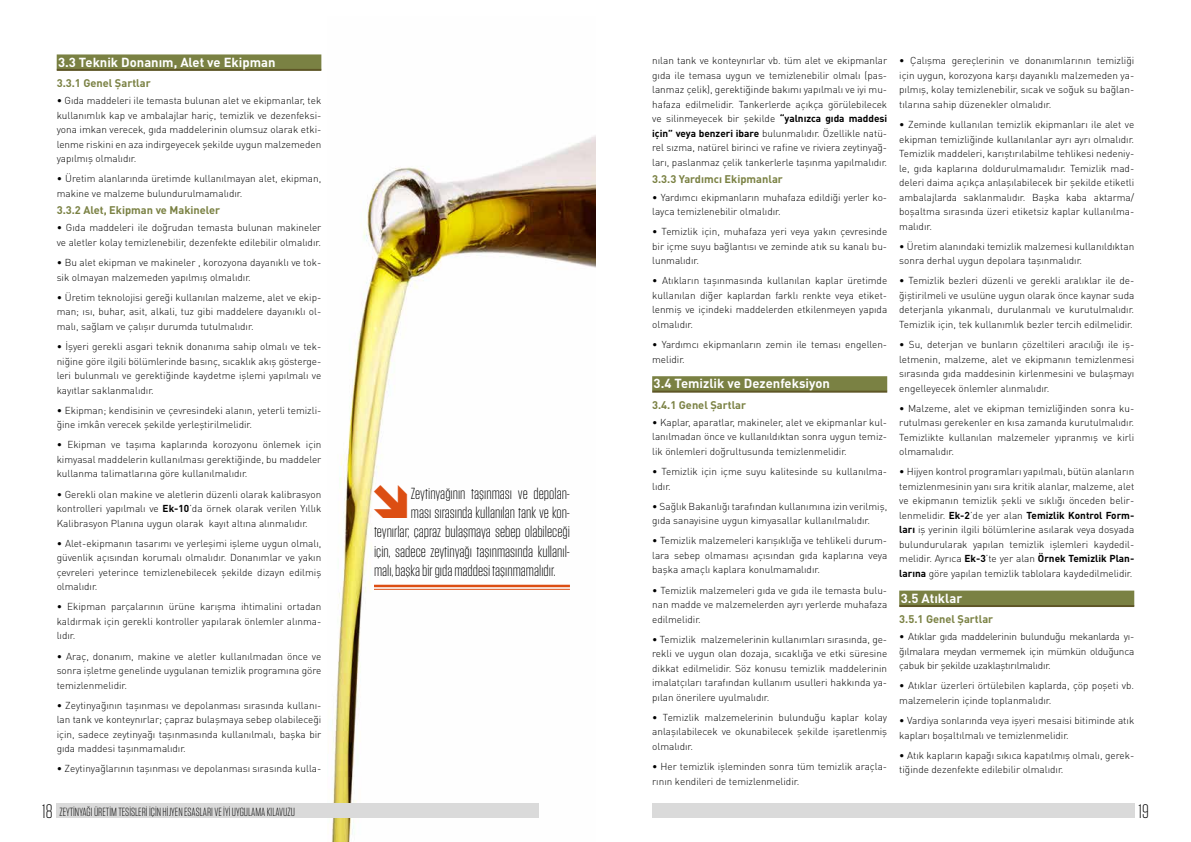
<style>
.page{position:relative;width:1191px;height:842px;background:#fff}
.page>*{position:absolute;margin:0;border:0;box-sizing:border-box;transform-origin:0 0}
.t1{font:300 19.5px "Tungsten";color:#000}
.t2{font:300 16px "Tungsten";color:#000}
.t3{font:700 13px "DIN Pro";color:#fff}
.t4{font:300 11.8px "Tungsten";color:#000}
.t5{font:700 11px "DIN Pro";color:#7a8143}
.t6{font:300 10px/14.5px "DIN Pro";color:#000;text-align:justify}
.s1{font-weight:700}
.s2{font-size:19.5px}
</style>
<div class="page">
<div style="left:652px;top:376px;width:235px;height:15px;background:#7a8143"></div>
<hr style="left:652px;top:391px;width:235px;height:2px;background:#5e5626">
<div style="left:899px;top:591px;width:235px;height:15px;background:#7a8143"></div>
<hr style="left:899px;top:605px;width:235px;height:2px;background:#5e5626">
<div style="left:57px;top:54px;width:264px;height:15px;background:#7a8143"></div>
<hr style="left:57px;top:69px;width:264px;height:2px;background:#5e5626">
<img style="left:327px;top:135px;width:268px;height:707px">
<hr style="left:374px;top:585px;width:196px;height:2px;background:#dc4e13">
<hr style="left:374px;top:589px;width:196px;height:1px;background:#dc4e13">
<div style="left:57px;top:804px;width:482px;height:14px;background:#dadada"></div>
<div style="left:652px;top:804px;width:482px;height:14px;background:#dadada"></div>
<svg style="left:374px;top:484px;width:33px;height:34px"></svg>
<h3 class="t3" style="left:58px;top:53px;width:219px">3.3 Teknik Donanım, Alet ve Ekipman</h3>
<p class="t5" style="left:57px;top:75px;width:95px">3.3.1 Genel Şartlar</p>
<p class="t6" style="left:57px;top:93px;width:266px">• Gıda maddeleri ile temasta bulunan alet ve ekipmanlar, tek kullanımlık kap ve ambalajlar hariç, temizlik ve dezenfeksi&shy;yona imkan verecek, gıda maddelerinin olumsuz olarak etki&shy;lenme riskini en aza indirgeyecek şekilde uygun malzemeden yapılmış olmalıdır.</p>
<p class="t6" style="left:57px;top:171px;width:266px">• Üretim alanlarında üretimde kullanılmayan alet, ekipman, makine ve malzeme bulundurulmamalıdır.</p>
<p class="t5" style="left:57px;top:203px;width:165px">3.3.2 Alet, Ekipman ve Makineler</p>
<p class="t6" style="left:57px;top:220px;width:266px">• Gıda maddeleri ile doğrudan temasta bulunan makineler ve aletler kolay temizlenebilir, dezenfekte edilebilir olmalıdır.</p>
<p class="t6" style="left:57px;top:255px;width:266px">• Bu alet ekipman ve makineler , korozyona dayanıklı ve tok&shy;sik olmayan malzemeden yapılmış olmalıdır.</p>
<p class="t6" style="left:57px;top:290px;width:266px">• Üretim teknolojisi gereği kullanılan malzeme, alet ve ekip&shy;man; ısı, buhar, asit, alkali, tuz gibi maddelere dayanıklı ol&shy;malı, sağlam ve çalışır durumda tutulmalıdır.</p>
<p class="t6" style="left:57px;top:339px;width:266px">• İşyeri gerekli asgari teknik donanıma sahip olmalı ve tek&shy;niğine göre ilgili bölümlerinde basınç, sıcaklık akış gösterge&shy;leri bulunmalı ve gerektiğinde kaydetme işlemi yapılmalı ve kayıtlar saklanmalıdır.</p>
<p class="t6" style="left:57px;top:402px;width:266px">• Ekipman; kendisinin ve çevresindeki alanın, yeterli temizli&shy;ğine imkân verecek şekilde yerleştirilmelidir.</p>
<p class="t6" style="left:57px;top:437px;width:266px">• Ekipman ve taşıma kaplarında korozyonu önlemek için kimyasal maddelerin kullanılması gerektiğinde, bu maddeler kullanma talimatlarına göre kullanılmalıdır.</p>
<p class="t6" style="left:57px;top:486px;width:266px">• Gerekli olan makine ve aletlerin düzenli olarak kalibrasyon kontrolleri yapılmalı ve <span class="s1">Ek-10</span>’da örnek olarak verilen Yıllık Kalibrasyon Planına uygun olarak kayıt altına alınmalıdır.</p>
<p class="t6" style="left:57px;top:535px;width:266px">• Alet-ekipmanın tasarımı ve yerleşimi işleme uygun olmalı, güvenlik açısından korumalı olmalıdır. Donanımlar ve yakın çevreleri yeterince temizlenebilecek şekilde dizayn edilmiş olmalıdır.</p>
<p class="t6" style="left:57px;top:599px;width:266px">• Ekipman parçalarının ürüne karışma ihtimalini ortadan kaldırmak için gerekli kontroller yapılarak önlemler alınma&shy;lıdır.</p>
<p class="t6" style="left:57px;top:648px;width:266px">• Araç, donanım, makine ve aletler kullanılmadan önce ve sonra işletme genelinde uygulanan temizlik programına göre temizlenmelidir.</p>
<p class="t6" style="left:57px;top:697px;width:266px">• Zeytinyağının taşınması ve depolanması sırasında kullanı&shy;lan tank ve konteynırlar; çapraz bulaşmaya sebep olabileceği için, sadece zeytinyağı taşınmasında kullanılmalı, başka bir gıda maddesi taşınmamalıdır.</p>
<p class="t6" style="left:57px;top:761px;width:266px">• Zeytinyağlarının taşınması ve depolanması sırasında kulla-</p>
<h2 class="t2" style="left:411px;top:485px;width:160px">Zeytinyağının taşınması ve depolan-</h2>
<h2 class="t2" style="left:411px;top:504px;width:160px">ması sırasında kullanılan tank ve kon-</h2>
<h2 class="t2" style="left:374px;top:524px;width:197px">teynırlar; çapraz bulaşmaya sebep olabileceği</h2>
<h2 class="t2" style="left:374px;top:543px;width:197px">için, sadece zeytinyağı taşınmasında kullanıl-</h2>
<h2 class="t2" style="left:374px;top:562px;width:183px">malı, başka bir gıda maddesi taşınmamalıdır.</h2>
<p class="t6" style="left:652px;top:53px;width:236px">nılan tank ve konteynırlar vb. tüm alet ve ekipmanlar gıda ile temasa uygun ve temizlenebilir olmalı (pas&shy;lanmaz çelik), gerektiğinde bakımı yapılmalı ve iyi mu&shy;hafaza edilmelidir. Tankerlerde açıkça görülebilecek ve silinmeyecek bir şekilde <span class="s1">“yalnızca gıda maddesi için” veya benzeri ibare</span> bulunmalıdır. Özellikle natü&shy;rel sızma, natürel birinci ve rafine ve riviera zeytinyağ&shy;ları, paslanmaz çelik tankerlerle taşınma yapılmalıdır.</p>
<p class="t5" style="left:652px;top:172px;width:132px">3.3.3 Yardımcı Ekipmanlar</p>
<p class="t6" style="left:652px;top:189px;width:236px">• Yardımcı ekipmanların muhafaza edildiği yerler ko&shy;layca temizlenebilir olmalıdır.</p>
<p class="t6" style="left:652px;top:224px;width:236px">• Temizlik için, muhafaza yeri veya yakın çevresinde bir içme suyu bağlantısı ve zeminde atık su kanalı bu&shy;lunmalıdır.</p>
<p class="t6" style="left:652px;top:273px;width:236px">• Atıkların taşınmasında kullanılan kaplar üretimde kullanılan diğer kaplardan farklı renkte veya etiket&shy;lenmiş ve içindeki maddelerden etkilenmeyen yapıda olmalıdır.</p>
<p class="t6" style="left:652px;top:337px;width:236px">• Yardımcı ekipmanların zemin ile teması engellen&shy;melidir.</p>
<h3 class="t3" style="left:653px;top:375px;width:178px">3.4 Temizlik ve Dezenfeksiyon</h3>
<p class="t5" style="left:652px;top:397px;width:95px">3.4.1 Genel Şartlar</p>
<p class="t6" style="left:652px;top:415px;width:236px">• Kaplar, aparatlar, makineler, alet ve ekipmanlar kul&shy;lanılmadan önce ve kullanıldıktan sonra uygun temiz&shy;lik önlemleri doğrultusunda temizlenmelidir.</p>
<p class="t6" style="left:652px;top:464px;width:236px">• Temizlik için içme suyu kalitesinde su kullanılma&shy;lıdır.</p>
<p class="t6" style="left:652px;top:498px;width:236px">• Sağlık Bakanlığı tarafından kullanımına izin verilmiş, gıda sanayisine uygun kimyasallar kullanılmalıdır.</p>
<p class="t6" style="left:652px;top:533px;width:236px">• Temizlik malzemeleri karışıklığa ve tehlikeli durum&shy;lara sebep olmaması açısından gıda kaplarına veya başka amaçlı kaplara konulmamalıdır.</p>
<p class="t6" style="left:652px;top:582px;width:236px">• Temizlik malzemeleri gıda ve gıda ile temasta bulu&shy;nan madde ve malzemelerden ayrı yerlerde muhafaza edilmelidir.</p>
<p class="t6" style="left:652px;top:631px;width:236px">• Temizlik malzemelerinin kullanımları sırasında, ge&shy;rekli ve uygun olan dozaja, sıcaklığa ve etki süresine dikkat edilmelidir. Söz konusu temizlik maddelerinin imalatçıları tarafından kullanım usulleri hakkında ya&shy;pılan önerilere uyulmalıdır.</p>
<p class="t6" style="left:652px;top:710px;width:236px">• Temizlik malzemelerinin bulunduğu kaplar kolay anlaşılabilecek ve okunabilecek şekilde işaretlenmiş olmalıdır.</p>
<p class="t6" style="left:652px;top:759px;width:236px">• Her temizlik işleminden sonra tüm temizlik araçla&shy;rının kendileri de temizlenmelidir.</p>
<p class="t6" style="left:899px;top:53px;width:236px">• Çalışma gereçlerinin ve donanımlarının temizliği için uygun, korozyona karşı dayanıklı malzemeden ya&shy;pılmış, kolay temizlenebilir, sıcak ve soğuk su bağlan&shy;tılarına sahip düzenekler olmalıdır.</p>
<p class="t6" style="left:899px;top:117px;width:236px">• Zeminde kullanılan temizlik ekipmanları ile alet ve ekipman temizliğinde kullanılanlar ayrı ayrı olmalıdır.<br>Temizlik maddeleri, karıştırılabilme tehlikesi nedeniy&shy;le, gıda kaplarına doldurulmamalıdır. Temizlik mad&shy;deleri daima açıkça anlaşılabilecek bir şekilde etiketli ambalajlarda saklanmalıdır. Başka kaba aktarma/ boşaltma sırasında üzeri etiketsiz kaplar kullanılma&shy;malıdır.</p>
<p class="t6" style="left:899px;top:238px;width:236px">• Üretim alanındaki temizlik malzemesi kullanıldıktan sonra derhal uygun depolara taşınmalıdır.</p>
<p class="t6" style="left:899px;top:273px;width:236px">• Temizlik bezleri düzenli ve gerekli aralıklar ile de&shy;ğiştirilmeli ve usulüne uygun olarak önce kaynar suda deterjanla yıkanmalı, durulanmalı ve kurutulmalıdır.<br>Temizlik için, tek kullanımlık bezler tercih edilmelidir.</p>
<p class="t6" style="left:899px;top:337px;width:236px">• Su, deterjan ve bunların çözeltileri aracılığı ile iş&shy;letmenin, malzeme, alet ve ekipmanın temizlenmesi sırasında gıda maddesinin kirlenmesini ve bulaşmayı engelleyecek önlemler alınmalıdır.</p>
<p class="t6" style="left:899px;top:400px;width:236px">• Malzeme, alet ve ekipman temizliğinden sonra ku&shy;rutulması gerekenler en kısa zamanda kurutulmalıdır.<br>Temizlikte kullanılan malzemeler yıpranmış ve kirli olmamalıdır.</p>
<p class="t6" style="left:899px;top:464px;width:236px">• Hijyen kontrol programları yapılmalı, bütün alanların temizlenmesinin yanı sıra kritik alanlar, malzeme, alet ve ekipmanın temizlik şekli ve sıklığı önceden belir&shy;lenmelidir. <span class="s1">Ek-2</span>’de yer alan <span class="s1">Temizlik Kontrol Form&shy;ları</span> iş yerinin ilgili bölümlerine asılarak veya dosyada bulundurularak yapılan temizlik işlemleri kaydedil&shy;melidir. Ayrıca <span class="s1">Ek-3</span>’te yer alan <span class="s1">Örnek Temizlik Plan&shy;larına</span> göre yapılan temizlik tablolara kaydedilmelidir.</p>
<h3 class="t3" style="left:900px;top:589px;width:63px">3.5 Atıklar</h3>
<p class="t5" style="left:899px;top:611px;width:95px">3.5.1 Genel Şartlar</p>
<p class="t6" style="left:899px;top:629px;width:236px">• Atıklar gıda maddelerinin bulunduğu mekanlarda yı&shy;ğılmalara meydan vermemek için mümkün olduğunca çabuk bir şekilde uzaklaştırılmalıdır.</p>
<p class="t6" style="left:899px;top:678px;width:236px">• Atıklar üzerleri örtülebilen kaplarda, çöp poşeti vb. malzemelerin içinde toplanmalıdır.</p>
<p class="t6" style="left:899px;top:713px;width:236px">• Vardiya sonlarında veya işyeri mesaisi bitiminde atık kapları boşaltılmalı ve temizlenmelidir.</p>
<p class="t6" style="left:899px;top:747px;width:236px">• Atık kapların kapağı sıkıca kapatılmış olmalı, gerek&shy;tiğinde dezenfekte edilebilir olmalıdır.</p>
<p class="t4" style="left:42px;top:805px;width:254px"><span class="s2">18</span> ZEYTİNYAĞI ÜRETİM TESİSLERİ İÇİN HİJYEN ESASLARI VE İYİ UYGULAMA KILAVUZU</p>
<h1 class="t1" style="left:1138px;top:801px;width:12px">19</h1>
</div>
